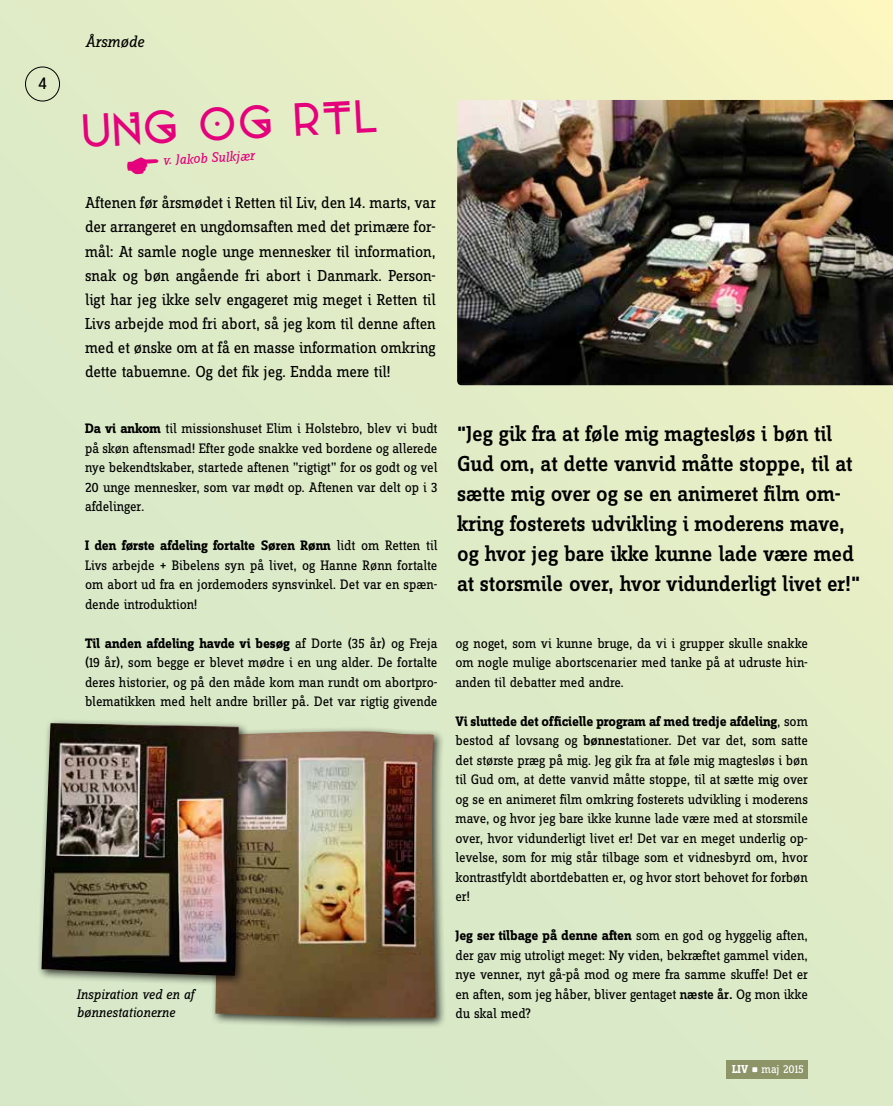
<style>
.page{position:relative;width:893px;height:1106px;background:#fff}
.page>*{position:absolute;margin:0;border:0;box-sizing:border-box;transform-origin:0 0}
.t1{font:46.35px "Lightyears";color:#e5007c}
.t2{font:500 22.5px/30px "Zine Slab Dis OT";letter-spacing:-.005em;color:#000}
.t3{font:18px "Zine Slab Dis OT";color:#000}
.t4{font:16.5px/24px "Zine Slab Dis OT";letter-spacing:-.01em;color:#000;text-align:justify}
.t5{font:italic 16.5px "Zine Slab Dis OT";color:#000}
.t6{font:14.25px/19.5px "Zine Slab Dis OT";letter-spacing:-.01em;color:#000;text-align:justify}
.t7{font:italic 14.25px/18px "Zine Slab Dis OT";letter-spacing:-.01em;color:#000}
.t8{font:italic 14.25px "Zine Slab Dis OT";color:#e5007c}
.t9{font:12px "Zine Slab Dis OT";letter-spacing:-.01em;color:#fff}
.s1{font-weight:700}
.s2{font-weight:500}
.s3{font-family:"Agency FB";font-size:16.5px}
</style>
<div class="page">
<div style="left:0;top:0;width:893px;height:1106px;background:linear-gradient(to bottom,#e6eec6,#d9e9c8)"></div>
<div style="left:25px;top:67px;width:35px;height:34px;border:1px solid #000;border-radius:50%"></div>
<div style="left:726px;top:1060px;width:82px;height:18px;background:#8c9468"></div>
<div style="left:210px;top:726px;width:237px;height:303px;background:#000;opacity:.75"></div>
<img style="left:215px;top:731px;width:221px;height:286px">
<img style="left:457px;top:100px;width:436px;height:285px">
<div style="left:37px;top:718px;width:213px;height:269px;background:#000;opacity:.75"></div>
<img style="left:41px;top:723px;width:198px;height:253px">
<svg style="left:127px;top:156px;width:32px;height:19px"></svg>
<p class="t3" style="left:38px;top:75px;width:10px">4</p>
<p class="t5" style="left:85px;top:33px;width:61px">Årsmøde</p>
<h1 class="t1" style="left:80px;top:104px;width:298px;rotate:-3deg">Ung og RTL</h1>
<p class="t8" style="left:162px;top:153px;width:93px;rotate:-3deg">v. Jakob Sulkjær</p>
<p class="t4" style="left:85px;top:192px;width:353px">Aftenen før årsmødet i Retten til Liv, den 14. marts, var der arrangeret en ungdomsaften med det primære for&shy;mål: At samle nogle unge mennesker til information, snak og bøn angående fri abort i Danmark. Person&shy;ligt har jeg ikke selv engageret mig meget i Retten til Livs arbejde mod fri abort, så jeg kom til denne aften med et ønske om at få en masse information omkring dette tabuemne. Og det fik jeg. Endda mere til!</p>
<p class="t6" style="left:85px;top:419px;width:354px"><span class="s1">Da vi ankom</span> til missionshuset Elim i Holstebro, blev vi budt på skøn aftensmad! Efter gode snakke ved bordene og allerede nye bekendtskaber, startede aftenen ”rigtigt” for os godt og vel 20 unge mennesker, som var mødt op. Aftenen var delt op i 3 afdelinger.</p>
<p class="t6" style="left:85px;top:536px;width:354px"><span class="s1">I den første afdeling fortalte Søren Rønn</span> lidt om Retten til Livs arbejde + Bibelens syn på livet, og Hanne Rønn fortalte om abort ud fra en jordemoders synsvinkel. Det var en spæn&shy;dende introduktion!</p>
<p class="t6" style="left:85px;top:634px;width:354px"><span class="s1">Til anden afdeling havde vi besøg</span> af Dorte (35 år) og Freja (19 år), som begge er blevet mødre i en ung alder. De fortalte deres historier, og på den måde kom man rundt om abortpro&shy;blematikken med helt andre briller på. Det var rigtig givende</p>
<p class="t6" style="left:455px;top:634px;width:354px">og noget, som vi kunne bruge, da vi i grupper skulle snakke om nogle mulige abortscenarier med tanke på at udruste hin&shy;anden til debatter med andre.</p>
<p class="t6" style="left:455px;top:712px;width:354px"><span class="s1">Vi sluttede det officielle program af med tredje afdeling</span>, som bestod af lovsang og <span class="s2">bønnes</span>tationer. Det var det, som satte det største præg på mig. Jeg gik fra at føle mig magtesløs i bøn til Gud om, at dette vanvid måtte stoppe, til at sætte mig over og se en animeret film omkring fosterets udvikling i moderens mave, og hvor jeg bare ikke kunne lade være med at storsmile over, hvor vidunderligt livet er! Det var en meget underlig op&shy;levelse, som for mig står tilbage som et vidnesbyrd om, hvor kontrastfyldt abortdebatten er, og hvor stort behovet for forbøn er!</p>
<p class="t6" style="left:455px;top:926px;width:354px"><span class="s1">Jeg ser tilbage på denne aften</span> som en god og hyggelig aften, der gav mig utroligt meget: Ny viden, bekræftet gammel viden, nye venner, nyt gå-på mod og mere fra samme skuffe! Det er en aften, som jeg håber, bliver gentaget <span class="s2">næste år.</span> Og mon ikke du skal med?</p>
<p class="t2" style="left:457px;top:419px;width:405px">"Jeg gik fra at føle mig magtesløs i bøn til Gud om, at dette vanvid måtte stoppe, til at sætte mig over og se en animeret film om&shy;kring fosterets udvikling i moderens mave, og hvor jeg bare ikke kunne lade være med at storsmile over, hvor vidunderligt livet er!"</p>
<p class="t7" style="left:77px;top:986px;width:120px">Inspiration ved en af bønnestationerne</p>
<p class="t9" style="left:732px;top:1063px;width:73px"><span class="s1">LIV</span> <span class="s3">•</span> maj 2015</p>
</div>
